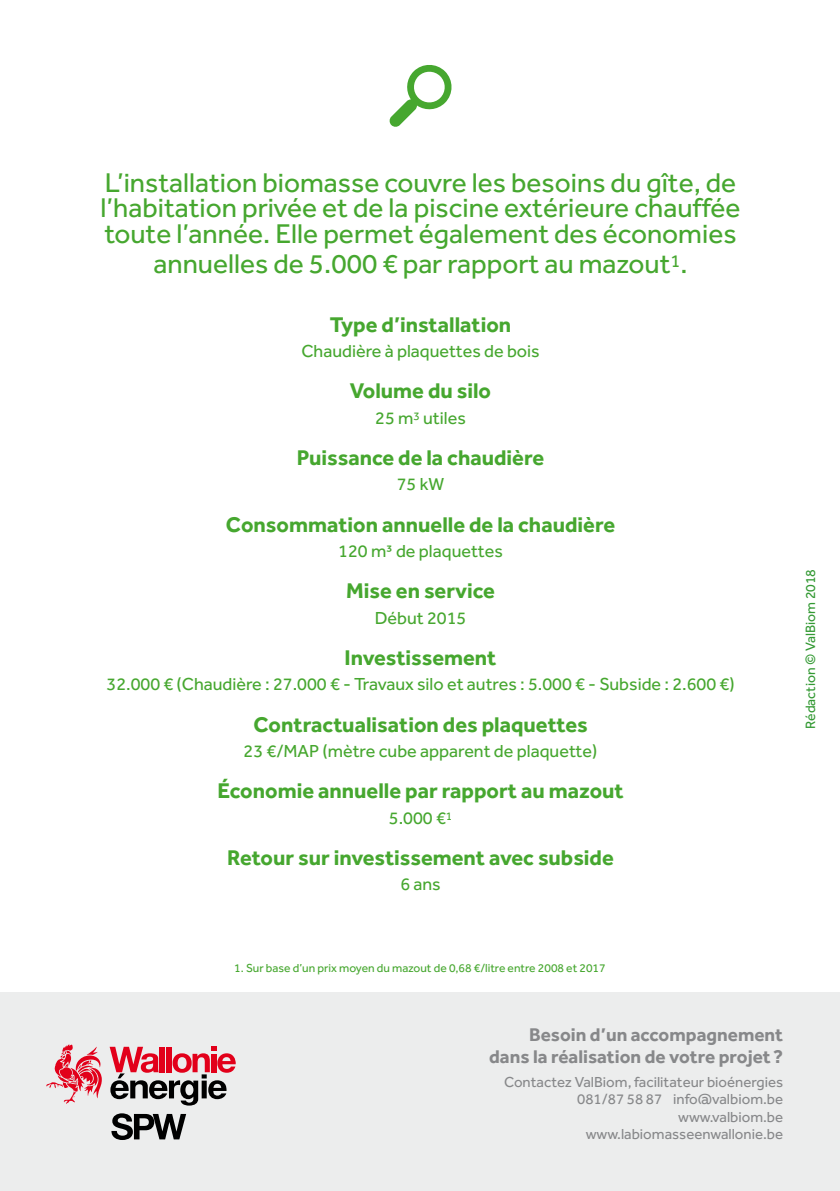
<style>
.page{position:relative;width:840px;height:1191px;background:#fff}
.page>*{position:absolute;margin:0;border:0;box-sizing:border-box;transform-origin:0 0}
.t1{font:28px/25.4px "Effra";color:#46a72f}
.t2{font:700 22px "Effra";color:#46a72f}
.t3{font:700 19px/22.4px "Effra";color:#87888a;text-align:right}
.t4{font:18px "Effra";color:#46a72f}
.t5{font:15px/17.6px "Effra";color:#87888a;text-align:right}
.t6{font:14px "Effra";color:#393}
.t7{font:12px "Effra";color:#46a72f}
</style>
<div class="page">
<svg style="left:389px;top:65px;width:63px;height:62px"></svg>
<div style="left:0;top:992px;width:839px;height:199px;background:#eceded"></div>
<svg style="left:46px;top:1044px;width:56px;height:60px"></svg>
<svg style="left:111px;top:1113px;width:75px;height:27px"></svg>
<svg style="left:110px;top:1046px;width:126px;height:59px"></svg>
<p class="t1" style="left:100px;top:169px;width:641px">L’installation biomasse couvre les besoins du gîte, de l’habitation privée et de la piscine extérieure chauffée toute l’année. Elle permet également des économies</p>
<p class="t1" style="left:153px;top:251px;width:535px">annuelles de 5.000 € par rapport au mazout<sup>1</sup>.</p>
<p class="t2" style="left:329px;top:311px;width:183px">Type d’installation</p>
<p class="t4" style="left:301px;top:340px;width:240px">Chaudière à plaquettes de bois</p>
<p class="t2" style="left:350px;top:377px;width:142px">Volume du silo</p>
<p class="t4" style="left:375px;top:407px;width:92px">25 m<sup>3</sup> utiles</p>
<p class="t2" style="left:296px;top:444px;width:249px">Puissance de la chaudière</p>
<p class="t4" style="left:396px;top:474px;width:49px">75 kW</p>
<p class="t2" style="left:226px;top:511px;width:390px">Consommation annuelle de la chaudière</p>
<p class="t4" style="left:338px;top:540px;width:166px">120 m³ de plaquettes</p>
<p class="t2" style="left:346px;top:577px;width:150px">Mise en service</p>
<p class="t4" style="left:374px;top:607px;width:93px">Début 2015</p>
<p class="t2" style="left:344px;top:644px;width:153px">Investissement</p>
<p class="t4" style="left:106px;top:674px;width:629px">32.000 € (Chaudière : 27.000 € - Travaux silo et autres : 5.000 € - Subside : 2.600 €)</p>
<p class="t2" style="left:253px;top:711px;width:336px">Contractualisation des plaquettes</p>
<p class="t4" style="left:243px;top:740px;width:355px">23 €/MAP (mètre cube apparent de plaquette)</p>
<p class="t2" style="left:217px;top:777px;width:407px">Économie annuelle par rapport au mazout</p>
<p class="t4" style="left:388px;top:807px;width:65px">5.000 €<sup>1</sup></p>
<p class="t2" style="left:227px;top:844px;width:388px">Retour sur investissement avec subside</p>
<p class="t4" style="left:400px;top:874px;width:42px">6 ans</p>
<p class="t6" style="left:802px;top:729px;width:161px;rotate:-90deg">Rédaction © ValBiom 2018</p>
<p class="t7" style="left:234px;top:961px;width:373px">1. Sur base d’un prix moyen du mazout de 0,68 €/litre entre 2008 et 2017</p>
<p class="t3" style="left:489px;top:1023px;width:295px">Besoin d’un accompagnement dans la réalisation de votre projet?</p>
<p class="t5" style="left:504px;top:1072px;width:280px">Contactez ValBiom, facilitateur bioénergies<br>081/87 58 87 info@valbiom.be www.valbiom.be www.labiomasseenwallonie.be</p>
</div>
